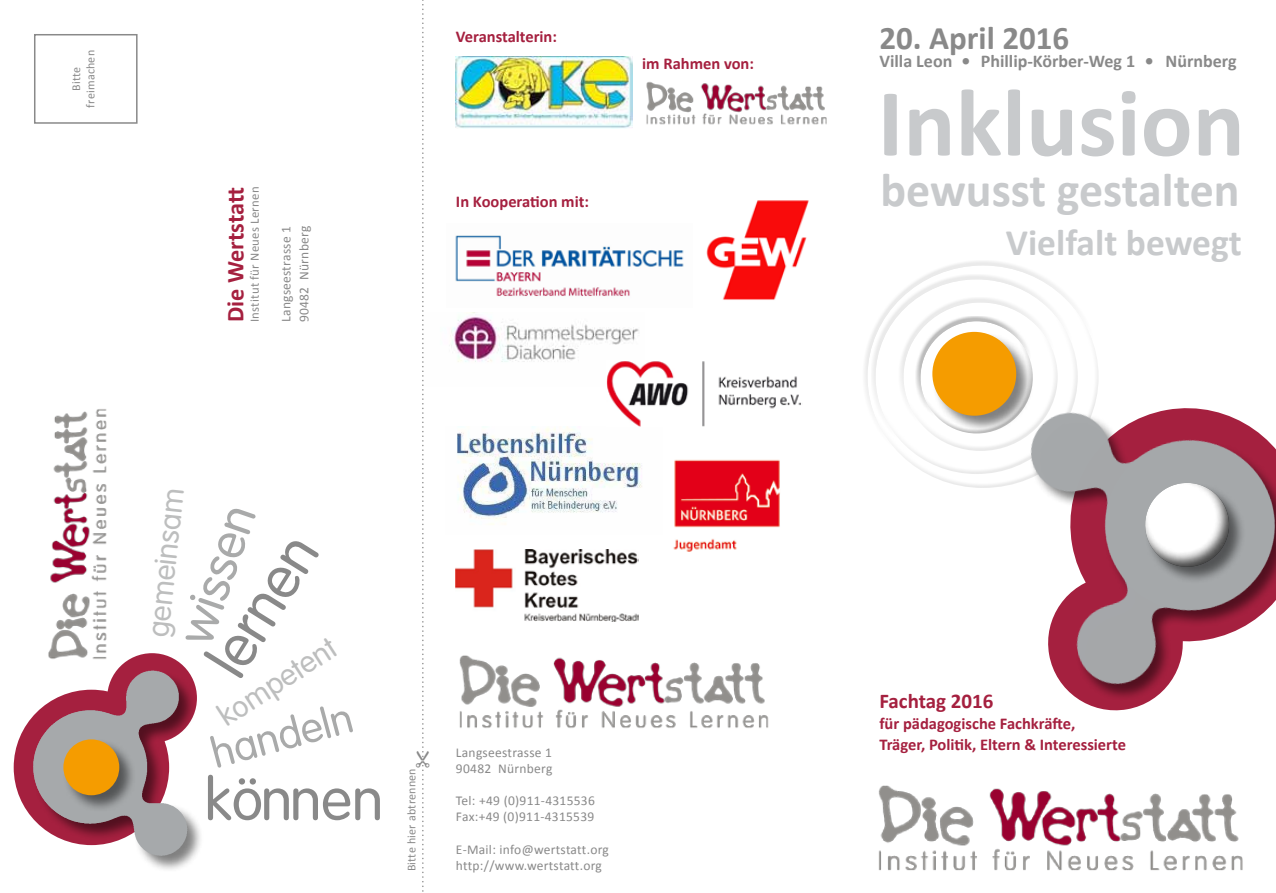
<style>
.page{position:relative;width:1276px;height:893px;background:#fff}
.page>*{position:absolute;margin:0;border:0;box-sizing:border-box;transform-origin:0 0}
.t1{font:700 96.9px "Calibri";color:#c8cacc}
.t2{font:300 58.5px "VAG Rounded";color:#898989}
.t3{font:300 49.5px "VAG Rounded";color:#a9aaaa}
.t4{font:700 48px "Calibri";color:#c8cacc}
.t5{font:300 42px "VAG Rounded";color:#a9aaaa}
.t6{font:700 37.5px "Calibri";color:#c8cacc}
.t7{font:700 33px "Calibri";color:#898989}
.t8{font:300 30px "VAG Rounded";color:#bdbebe}
.t9{font:700 24.3px "Calibri";color:#a5203f}
.t10{font:700 21px "Calibri";color:#a5203f}
.t11{font:700 18px "Calibri";color:#898989}
.t12{font:700 16.5px/21px "Calibri";color:#a5203f}
.t13{font:13.5px/16.2px "Calibri";letter-spacing:.02em;color:#898989}
.t14{font:12.75px "Calibri";letter-spacing:.02em;color:#898989}
.t15{font:12px/14.4px "Calibri";letter-spacing:.02em;color:#898989;text-align:center}
</style>
<div class="page">
<div style="left:870px;top:274px;width:198px;height:149px;background:#fff;opacity:.26"></div>
<div style="left:879px;top:312px;width:204px;height:168px;background:#000;opacity:.27"></div>
<div style="left:898px;top:297px;width:153px;height:115px;background:#fff;opacity:.26"></div>
<div style="left:905px;top:327px;width:158px;height:130px;background:#000;opacity:.27"></div>
<div style="left:915px;top:315px;width:114px;height:91px;background:#fff;opacity:.26"></div>
<div style="left:922px;top:339px;width:116px;height:100px;background:#000;opacity:.27"></div>
<div style="left:931px;top:331px;width:102px;height:102px;background:#000;opacity:.5"></div>
<div style="left:932px;top:332px;width:84px;height:84px;background:#f59c00;border-radius:50%"></div>
<img style="left:450px;top:312px;width:189px;height:50px">
<img style="left:48px;top:409px;width:59px;height:250px">
<div style="left:107px;top:653px;width:90px;height:90px;background:#a5203f;border-radius:50%"></div>
<div style="left:14px;top:690px;width:155px;height:155px;background:#a5203f;border-radius:50%"></div>
<div style="left:33px;top:670px;width:170px;height:203px;background:#000;opacity:.5"></div>
<img style="left:24px;top:718px;width:169px;height:146px">
<img style="left:31px;top:666px;width:169px;height:178px">
<div style="left:62px;top:738px;width:74px;height:74px;background:#000;opacity:.5"></div>
<div style="left:63px;top:739px;width:56px;height:56px;background:#f59c00;border-radius:50%"></div>
<img style="left:459px;top:655px;width:310px;height:73px">
<img style="left:878px;top:785px;width:365px;height:86px">
<img style="left:1011px;top:364px;width:87px;height:31px">
<img style="left:1006px;top:395px;width:270px;height:235px">
<div style="left:1144px;top:482px;width:102px;height:102px;background:#000;opacity:.5"></div>
<svg style="left:1042px;top:473px;width:196px;height:238px"></svg>
<div style="left:34px;top:34px;width:104px;height:90px;border:2px solid #898989"></div>
<img style="left:456px;top:56px;width:176px;height:73px">
<img style="left:646px;top:81px;width:181px;height:44px">
<img style="left:457px;top:426px;width:185px;height:99px">
<img style="left:455px;top:235px;width:229px;height:61px">
<img style="left:606px;top:361px;width:195px;height:65px">
<img style="left:706px;top:200px;width:103px;height:100px">
<img style="left:673px;top:459px;width:107px;height:93px">
<img style="left:455px;top:550px;width:183px;height:72px">
<svg style="left:422px;top:0;width:2px;height:892px"></svg>
<p class="t15" style="left:68px;top:108px;width:59px;rotate:-90deg">Bitte freimachen</p>
<h3 class="t9" style="left:220px;top:322px;width:136px;rotate:-90deg">Die Wertstatt</h3>
<p class="t14" style="left:247px;top:322px;width:137px;rotate:-90deg">Institut für Neues Lernen</p>
<p class="t13" style="left:276px;top:322px;width:98px;line-height:18px;rotate:-90deg">Langseestrasse 1<br>90482 Nürnberg</p>
<p class="t12" style="left:456px;top:25px;width:103px">Veranstalterin:</p>
<p class="t12" style="left:456px;top:190px;width:135px">In Kooperation mit:</p>
<p class="t12" style="left:642px;top:52px;width:113px">im Rahmen von:</p>
<h3 class="t8" style="left:141px;top:635px;width:152px;rotate:-84deg">gemeinsam</h3>
<h3 class="t3" style="left:167px;top:633px;width:145px;rotate:-71deg">wissen</h3>
<h2 class="t2" style="left:194px;top:653px;width:156px;rotate:-58deg">lernen</h2>
<h3 class="t8" style="left:211px;top:704px;width:136px;rotate:-33deg">kompetent</h3>
<h3 class="t5" style="left:206px;top:731px;width:146px;rotate:-15deg">handeln</h3>
<h2 class="t2" style="left:204px;top:766px;width:180px">können</h2>
<p class="t15" style="left:404px;top:871px;width:105px;rotate:-90deg">Bitte hier abtrennen</p>
<p class="t13" style="left:456px;top:743px;width:98px">Langseestrasse 1<br>90482 Nürnberg</p>
<p class="t13" style="left:456px;top:792px;width:140px">Tel: +49 (0)911-4315536<br>Fax:+49 (0)911-4315539</p>
<p class="t13" style="left:456px;top:841px;width:154px">E-Mail: info@wertstatt.org http://www.wertstatt.org</p>
<h3 class="t7" style="left:879px;top:17px;width:191px">20. April 2016</h3>
<h3 class="t11" style="left:879px;top:50px;width:359px">Villa Leon • Phillip-Körber-Weg 1 • Nürnberg</h3>
<h1 class="t1" style="left:877px;top:63px;width:369px">Inklusion</h1>
<h3 class="t4" style="left:880px;top:160px;width:361px">bewusst gestalten</h3>
<h3 class="t6" style="left:1006px;top:219px;width:237px">Vielfalt bewegt</h3>
<h3 class="t10" style="left:879px;top:688px;width:116px">Fachtag 2016</h3>
<p class="t12" style="left:879px;top:712px;width:248px">für pädagogische Fachkräfte,<br>Träger, Politik, Eltern &amp; Interessierte</p>
</div>
